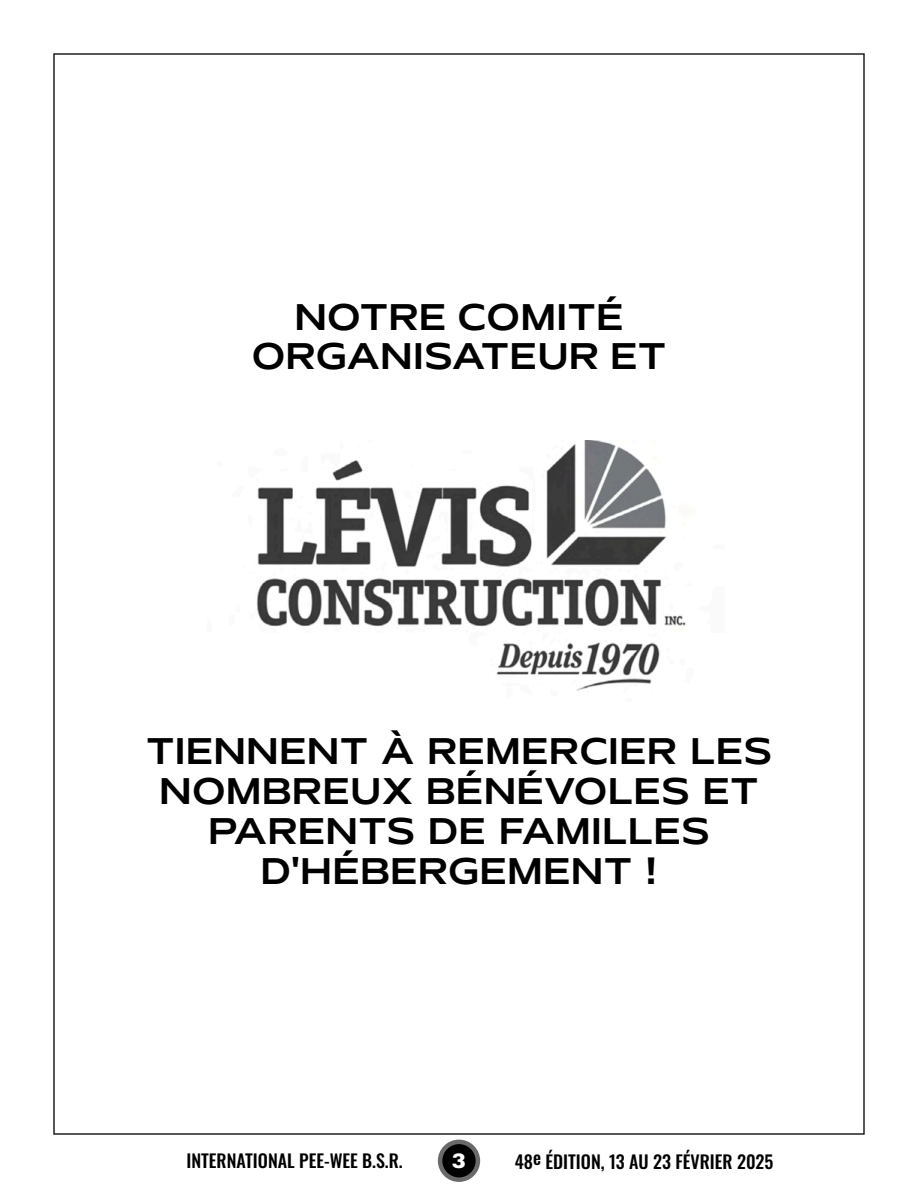
<style>
.page{position:relative;width:918px;height:1188px;background:#fff}
.page>*{position:absolute;margin:0;border:0;box-sizing:border-box;transform-origin:0 0}
.t1{font:34.5px "Mattone";letter-spacing:.025em;color:#000}
.t2{font:900 21px "Archivo Roman";color:#fff}
.t3{font:500 18px "Oswald";color:#000}
</style>
<div class="page">
<svg style="left:438px;top:1140px;width:42px;height:42px"></svg>
<img style="left:257px;top:441px;width:429px;height:250px">
<p class="t1" style="left:295px;top:292px;width:330px">NOTRE COMITÉ</p>
<p class="t1" style="left:252px;top:332px;width:415px">ORGANISATEUR ET</p>
<p class="t1" style="left:146px;top:727px;width:627px">TIENNENT À REMERCIER LES</p>
<p class="t1" style="left:160px;top:767px;width:600px">NOMBREUX BÉNÉVOLES ET</p>
<p class="t1" style="left:209px;top:806px;width:502px">PARENTS DE FAMILLES</p>
<p class="t1" style="left:261px;top:846px;width:398px">D'HÉBERGEMENT !</p>
<p class="t3" style="left:186px;top:1147px;width:218px">INTERNATIONAL PEE-WEE B.S.R.</p>
<p class="t2" style="left:452px;top:1150px;width:16px">3</p>
<p class="t3" style="left:515px;top:1148px;width:20px">48</p>
<p class="t3" style="left:533px;top:1143px;width:10px">e</p>
<p class="t3" style="left:546px;top:1148px;width:229px">ÉDITION, 13 AU 23 FÉVRIER 2025</p>
</div>
